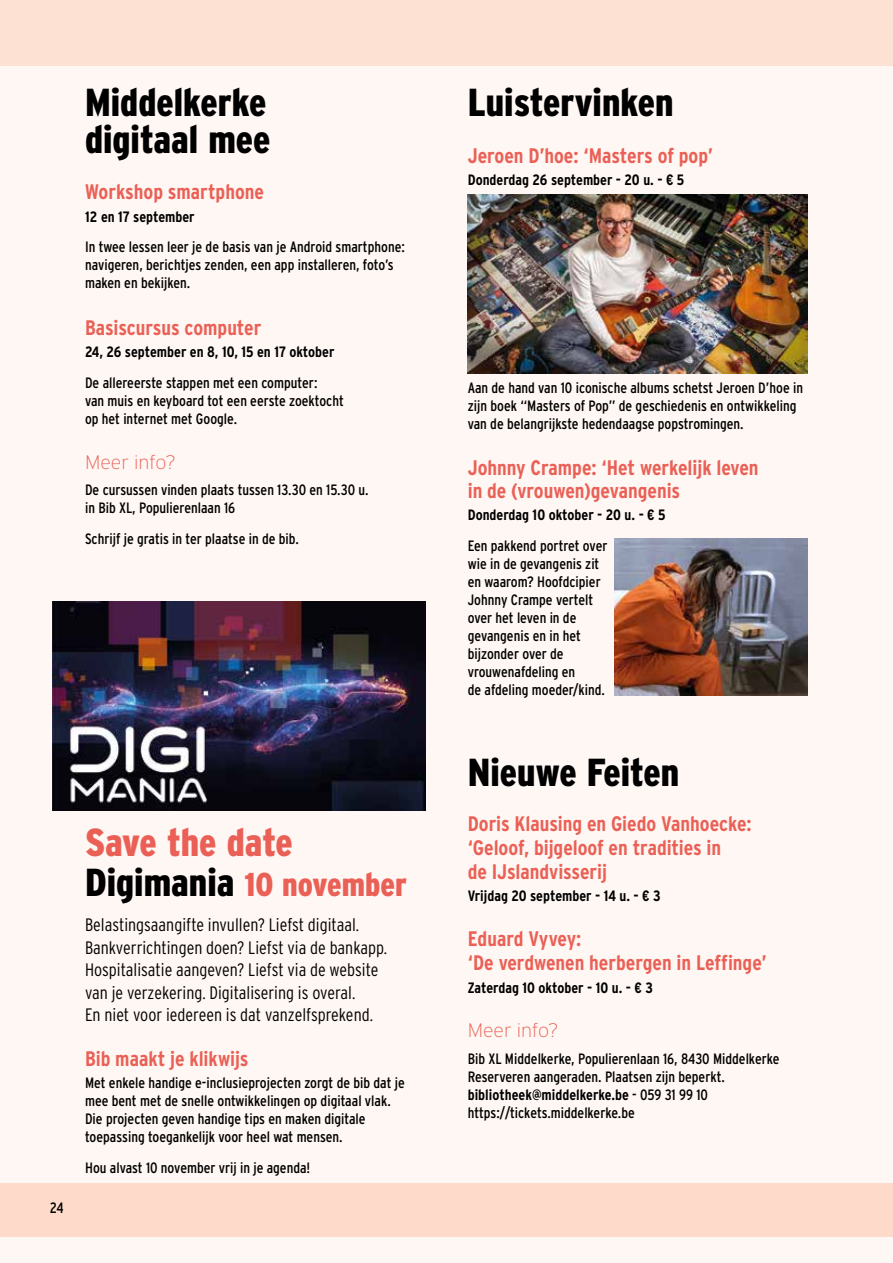
<style>
.page{position:relative;width:893px;height:1263px;background:#fff7f3}
.page>*{position:absolute;margin:0;border:0;box-sizing:border-box;transform-origin:0 0}
.t1{font:900 39px/36.8px "Interstate Condensed";color:#000}
.t2{font:900 39px "Interstate Condensed";letter-spacing:-.005em;color:#ea6056}
.t3{font:900 33px "Interstate Condensed";color:#ea6056}
.t4{font:700 21px/24px "Interstate Condensed";letter-spacing:-.005em;color:#ea6056}
.t5{font:200 19.5px "Interstate";color:#ea6056}
.t6{font:300 18px/22.5px "Interstate Condensed";color:#000}
.t7{font:15px/18px "Interstate Condensed";color:#000}
.t8{font:700 15px "Interstate Condensed";color:#000}
.s1{font-size:39px;color:#000}
.s2{font-weight:700}
</style>
<div class="page">
<div style="left:0;top:1183px;width:893px;height:53px;background:#fddac9"></div>
<div style="left:0;top:0;width:893px;height:65px;background:#fde2d3"></div>
<img style="left:468px;top:195px;width:340px;height:178px">
<img style="left:614px;top:539px;width:194px;height:156px">
<img style="left:53px;top:601px;width:372px;height:210px">
<h1 class="t1" style="left:85px;top:84px;width:187px">Middelkerke digitaal mee</h1>
<h3 class="t4" style="left:85px;top:180px;width:181px">Workshop smartphone</h3>
<p class="t8" style="left:85px;top:208px;width:111px">12 en 17 september</p>
<p class="t7" style="left:85px;top:238px;width:321px">In twee lessen leer je de basis van je Android smartphone: navigeren, berichtjes zenden, een app installeren, foto’s maken en bekijken.</p>
<h3 class="t4" style="left:85px;top:315px;width:178px">Basiscursus computer</h3>
<p class="t8" style="left:85px;top:344px;width:251px">24, 26 september en 8, 10, 15 en 17 oktober</p>
<p class="t7" style="left:85px;top:374px;width:260px">De allereerste stappen met een computer:<br>van muis en keyboard tot een eerste zoektocht op het internet met Google.</p>
<h3 class="t5" style="left:85px;top:451px;width:93px">Meer info?</h3>
<p class="t7" style="left:85px;top:481px;width:285px">De cursussen vinden plaats tussen 13.30 en 15.30 u. in Bib XL, Populierenlaan 16</p>
<p class="t7" style="left:85px;top:529px;width:215px">Schrijf je gratis in ter plaatse in de bib.</p>
<p class="t7" style="left:50px;top:1199px;width:15px">24</p>
<h1 class="t2" style="left:85px;top:821px;width:209px">Save the date</h1>
<h2 class="t3" style="left:85px;top:866px;width:323px"><span class="s1">Digimania</span> 10 november</h2>
<p class="t6" style="left:85px;top:913px;width:304px">Belastingsaangifte invullen? Liefst digitaal.<br>Bankverrichtingen doen? Liefst via de bankapp.<br>Hospitalisatie aangeven? Liefst via de website van je verzekering. Digitalisering is overal.<br>En niet voor iedereen is dat vanzelfsprekend.</p>
<h3 class="t4" style="left:85px;top:1046px;width:165px">Bib maakt je klikwijs</h3>
<p class="t7" style="left:85px;top:1074px;width:321px">Met enkele handige e-inclusieprojecten zorgt de bib dat je mee bent met de snelle ontwikkelingen op digitaal vlak.<br>Die projecten geven handige tips en maken digitale toepassing toegankelijk voor heel wat mensen.</p>
<p class="t7" style="left:85px;top:1158px;width:227px">Hou alvast 10 november vrij in je agenda!</p>
<h1 class="t1" style="left:468px;top:84px;width:207px">Luistervinken</h1>
<h3 class="t4" style="left:468px;top:143px;width:247px">Jeroen D’hoe: ‘Masters of pop’</h3>
<p class="t8" style="left:468px;top:171px;width:218px">Donderdag 26 september - 20 u. - € 5</p>
<p class="t7" style="left:468px;top:378px;width:337px">Aan de hand van 10 iconische albums schetst Jeroen D’hoe in zijn boek “Masters of Pop” de geschiedenis en ontwikkeling van de belangrijkste hedendaagse popstromingen.</p>
<h3 class="t4" style="left:468px;top:456px;width:292px;line-height:22.5px">Johnny Crampe: ‘Het werkelijk leven in de (vrouwen)gevangenis</h3>
<p class="t8" style="left:468px;top:506px;width:199px">Donderdag 10 oktober - 20 u. - € 5</p>
<p class="t7" style="left:468px;top:536px;width:141px">Een pakkend portret over wie in de gevangenis zit en waarom? Hoofdcipier<br>Johnny Crampe vertelt over het leven in de gevangenis en in het bijzonder over de vrouwenafdeling en<br>de afdeling moeder/kind.</p>
<h1 class="t1" style="left:468px;top:753px;width:213px">Nieuwe Feiten</h1>
<h3 class="t4" style="left:468px;top:811px;width:285px">Doris Klausing en Giedo Vanhoecke: ‘Geloof, bijgeloof en tradities in<br>de IJslandvisserij</h3>
<p class="t8" style="left:468px;top:887px;width:195px">Vrijdag 20 september - 14 u. - € 3</p>
<h3 class="t4" style="left:468px;top:927px;width:301px">Eduard Vyvey:<br>‘De verdwenen herbergen in Leffinge’</h3>
<p class="t8" style="left:468px;top:979px;width:187px">Zaterdag 10 oktober - 10 u. - € 3</p>
<h3 class="t5" style="left:468px;top:1020px;width:93px">Meer info?</h3>
<p class="t7" style="left:468px;top:1049px;width:313px">Bib XL Middelkerke, Populierenlaan 16, 8430 Middelkerke Reserveren aangeraden. Plaatsen zijn beperkt. <span class="s2">bibliotheek@middelkerke.be</span> - 059 31 99 10 https://tickets.middelkerke.be</p>
</div>
